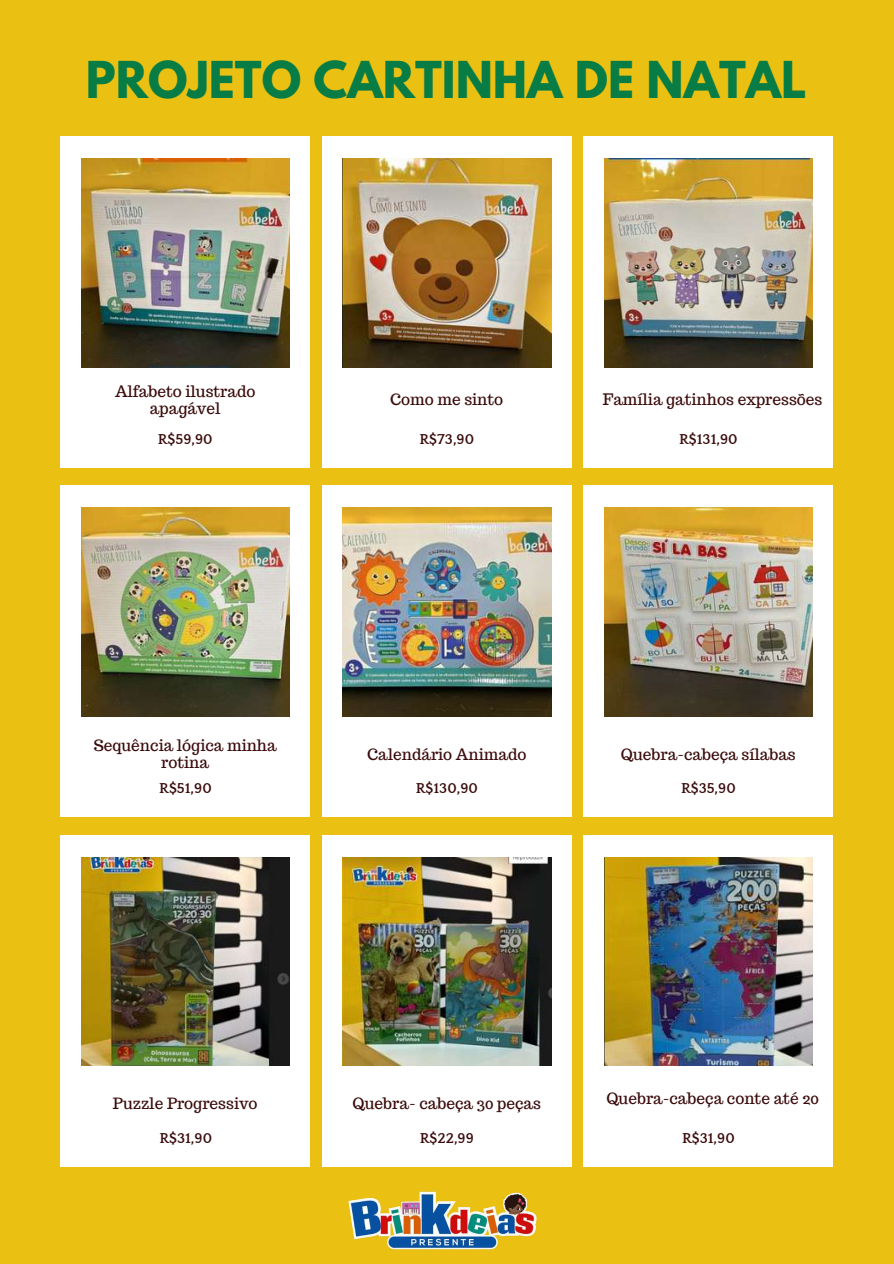
<style>
.page{position:relative;width:894px;height:1264px;background:#fff}
.page>*{position:absolute;margin:0;border:0;box-sizing:border-box;transform-origin:0 0}
.t1{font:700 45px "League Spartan";color:#087c45}
.t2{font:15.45px/17.2px "Trocchi";color:#3b0a0a;text-align:center}
.t3{font:700 14.7px "Quattrocento";color:#3b0a0a}
</style>
<div class="page">
<div style="left:0;top:0;width:893px;height:1263px;background:#eac113"></div>
<div style="left:61px;top:136px;width:249px;height:331px;background:#fff"></div>
<img style="left:81px;top:158px;width:208px;height:209px">
<div style="left:322px;top:136px;width:249px;height:331px;background:#fff"></div>
<img style="left:342px;top:158px;width:209px;height:209px">
<div style="left:583px;top:136px;width:249px;height:331px;background:#fff"></div>
<img style="left:604px;top:158px;width:208px;height:209px">
<div style="left:61px;top:485px;width:249px;height:331px;background:#fff"></div>
<img style="left:81px;top:508px;width:208px;height:208px">
<div style="left:322px;top:485px;width:249px;height:331px;background:#fff"></div>
<img style="left:342px;top:508px;width:209px;height:208px">
<div style="left:583px;top:485px;width:249px;height:331px;background:#fff"></div>
<img style="left:604px;top:508px;width:208px;height:208px">
<div style="left:61px;top:835px;width:249px;height:331px;background:#fff"></div>
<img style="left:81px;top:857px;width:208px;height:208px">
<div style="left:322px;top:835px;width:249px;height:331px;background:#fff"></div>
<img style="left:342px;top:857px;width:209px;height:208px">
<div style="left:583px;top:835px;width:249px;height:331px;background:#fff"></div>
<img style="left:604px;top:857px;width:208px;height:208px">
<img style="left:348px;top:1191px;width:189px;height:59px">
<h1 class="t1" style="left:86px;top:57px;width:722px">PROJETO CARTINHA DE NATAL</h1>
<p class="t2" style="left:115px;top:382px;width:142px">Alfabeto ilustrado apagável</p>
<p class="t3" style="left:158px;top:431px;width:56px">R$59,90</p>
<p class="t2" style="left:390px;top:391px;width:114px">Como me sinto</p>
<p class="t3" style="left:419px;top:431px;width:56px">R$73,90</p>
<p class="t2" style="left:602px;top:391px;width:221px">Família gatinhos expressões</p>
<p class="t3" style="left:679px;top:431px;width:60px">R$131,90</p>
<p class="t2" style="left:94px;top:736px;width:184px">Sequência lógica minha rotina</p>
<p class="t2" style="left:367px;top:745px;width:160px">Calendário Animado</p>
<p class="t3" style="left:415px;top:780px;width:64px">R$130,90</p>
<p class="t3" style="left:159px;top:780px;width:54px">R$51,90</p>
<p class="t2" style="left:620px;top:745px;width:176px">Quebra-cabeça sílabas</p>
<p class="t3" style="left:680px;top:780px;width:56px">R$35,90</p>
<p class="t2" style="left:113px;top:1094px;width:146px">Puzzle Progressivo</p>
<p class="t2" style="left:352px;top:1094px;width:190px">Quebra- cabeça 30 peças</p>
<p class="t3" style="left:419px;top:1130px;width:56px">R$22,99</p>
<p class="t3" style="left:159px;top:1130px;width:54px">R$31,90</p>
<p class="t2" style="left:606px;top:1089px;width:214px">Quebra-cabeça conte até 20</p>
<p class="t3" style="left:681px;top:1130px;width:54px">R$31,90</p>
</div>
